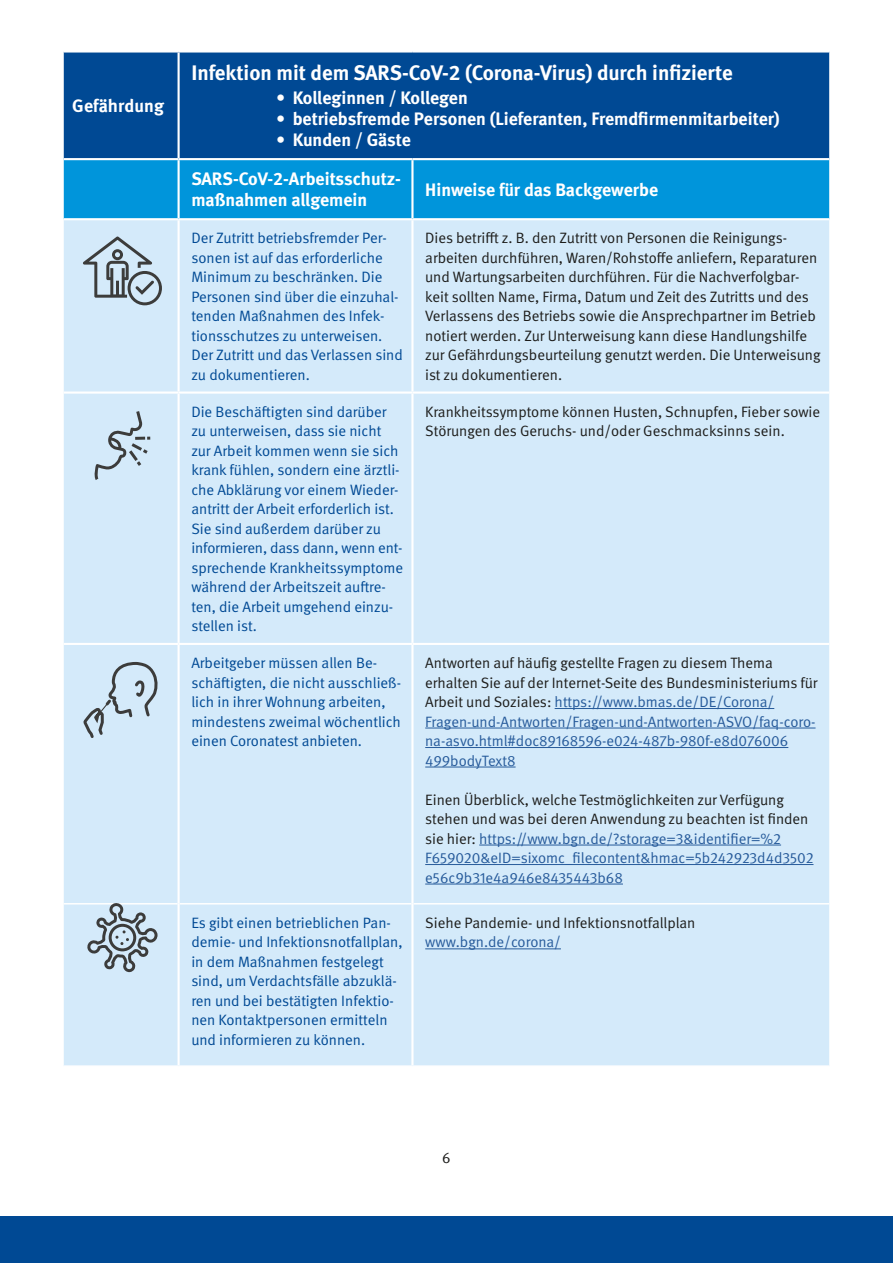
<style>
.page{position:relative;width:893px;height:1263px;background:#fff}
.page>*{position:absolute;margin:0;border:0;box-sizing:border-box;transform-origin:0 0}
.Tabelle_fett_weiß{font:700 21px "DGUV Meta";color:#fff}
.Tabelle_fett_weiß-2{font:700 18px "DGUV Meta";color:#fff}
.Tabelle_regular{font:700 18px/21px "DGUV Meta";color:#fff}
.Tabelle_regular-2{font:15px/19.5px "DGUV Meta";color:#004994}
.Tabelle_regular-3{font:15px/19.5px "DGUV Meta";color:#1d1d1b}
.Tabelle_regular-4{font:15px/19.5px "DGUV Meta";color:#275b9b}
.s1{color:#1d1d1b}
.s2{color:#275b9b}
</style>
<div class="page">
<div style="left:0;top:1216px;width:893px;height:47px;background:#004994"></div>
<div style="left:64px;top:53px;width:765px;height:105px;background:#004994"></div>
<div style="left:64px;top:160px;width:765px;height:58px;background:#0095db"></div>
<div style="left:64px;top:220px;width:765px;height:845px;background:#d4eafa"></div>
<hr style="left:64px;top:903px;width:114px;height:1px;background:#fff">
<hr style="left:180px;top:903px;width:231px;height:1px;background:#fff">
<hr style="left:414px;top:903px;width:415px;height:1px;background:#fff">
<hr style="left:178px;top:53px;width:2px;height:105px;background:#fff">
<hr style="left:178px;top:160px;width:2px;height:58px;background:#fff">
<hr style="left:411px;top:160px;width:3px;height:58px;background:#fff">
<hr style="left:178px;top:220px;width:2px;height:171px;background:#fff">
<hr style="left:411px;top:220px;width:3px;height:171px;background:#fff">
<hr style="left:64px;top:391px;width:115px;height:3px;background:#fff">
<hr style="left:179px;top:391px;width:233px;height:3px;background:#fff">
<hr style="left:178px;top:394px;width:2px;height:249px;background:#fff">
<hr style="left:412px;top:391px;width:417px;height:3px;background:#fff">
<hr style="left:411px;top:394px;width:3px;height:249px;background:#fff">
<hr style="left:64px;top:643px;width:115px;height:2px;background:#fff">
<hr style="left:179px;top:643px;width:233px;height:2px;background:#fff">
<hr style="left:178px;top:645px;width:2px;height:259px;background:#fff">
<hr style="left:412px;top:643px;width:417px;height:2px;background:#fff">
<hr style="left:411px;top:645px;width:3px;height:259px;background:#fff">
<hr style="left:178px;top:904px;width:2px;height:161px;background:#fff">
<hr style="left:411px;top:904px;width:3px;height:161px;background:#fff">
<hr style="left:555px;top:708px;width:219px;height:1px;background:#275b9b">
<hr style="left:425px;top:727px;width:390px;height:1px;background:#275b9b">
<hr style="left:425px;top:747px;width:363px;height:1px;background:#275b9b">
<hr style="left:425px;top:766px;width:91px;height:1px;background:#275b9b">
<hr style="left:479px;top:844px;width:302px;height:1px;background:#275b9b">
<hr style="left:425px;top:864px;width:388px;height:1px;background:#275b9b">
<hr style="left:425px;top:883px;width:198px;height:1px;background:#275b9b">
<hr style="left:425px;top:948px;width:136px;height:1px;background:#275b9b">
<svg style="left:93px;top:411px;width:57px;height:69px;background:#bfd2df"></svg>
<svg style="left:83px;top:236px;width:79px;height:69px;background:#afc0cb"></svg>
<svg style="left:87px;top:902px;width:71px;height:70px;background:#adbdc8"></svg>
<svg style="left:82px;top:660px;width:79px;height:80px;background:#c0d4e2"></svg>
<p class="Tabelle_fett_weiß-2" style="left:72px;top:95px;width:93px">Gefährdung</p>
<p class="Tabelle_fett_weiß" style="left:191px;top:61px;width:543px">Infektion mit dem SARS-CoV-2 (Corona-Virus) durch infizierte</p>
<p class="Tabelle_fett_weiß-2" style="left:276px;top:87px;width:193px">• Kolleginnen / Kollegen</p>
<p class="Tabelle_fett_weiß-2" style="left:276px;top:108px;width:505px">• betriebsfremde Personen (Lieferanten, Fremdfirmenmitarbeiter)</p>
<p class="Tabelle_fett_weiß-2" style="left:276px;top:129px;width:136px">• Kunden / Gäste</p>
<p class="Tabelle_regular" style="left:191px;top:169px;width:211px">SARS-CoV-2-Arbeitsschutz&shy;maßnahmen allgemein</p>
<p class="Tabelle_regular" style="left:425px;top:180px;width:234px">Hinweise für das Backgewerbe</p>
<p class="Tabelle_regular-2" style="left:191px;top:229px;width:213px">Der Zutritt betriebsfremder Per&shy;sonen ist auf das erforderliche<br>Minimum zu beschränken. Die<br>Personen sind über die einzuhal&shy;tenden Maßnahmen des Infek&shy;tionsschutzes zu unterweisen.<br>Der Zutritt und das Verlassen sind zu dokumentieren.</p>
<p class="Tabelle_regular-3" style="left:425px;top:229px;width:397px">Dies betrifft z. B. den Zutritt von Personen die Reinigungs&shy;arbeiten durchführen, Waren/Rohstoffe anliefern, Reparaturen und Wartungsarbeiten durchführen. Für die Nachverfolgbar&shy;keit sollten Name, Firma, Datum und Zeit des Zutritts und des Verlassens des Betriebs sowie die Ansprechpartner im Betrieb notiert werden. Zur Unterweisung kann diese Handlungshilfe zur Gefährdungsbeurteilung genutzt werden. Die Unterweisung ist zu dokumentieren.</p>
<p class="Tabelle_regular-2" style="left:191px;top:402px;width:213px">Die Beschäftigten sind darüber zu unterweisen, dass sie nicht zur Arbeit kommen wenn sie sich krank fühlen, sondern eine ärztli&shy;che Abklärung vor einem Wieder&shy;antritt der Arbeit erforderlich ist.<br>Sie sind außerdem darüber zu informieren, dass dann, wenn ent&shy;sprechende Krankheitssymptome während der Arbeitszeit auftre&shy;ten, die Arbeit umgehend einzu&shy;stellen ist.</p>
<p class="Tabelle_regular-3" style="left:425px;top:402px;width:396px">Krankheitssymptome können Husten, Schnupfen, Fieber sowie<br>Störungen des Geruchs- und/oder Geschmacksinns sein.</p>
<p class="Tabelle_regular-2" style="left:191px;top:653px;width:211px">Arbeitgeber müssen allen Be&shy;schäftigten, die nicht ausschließ&shy;lich in ihrer Wohnung arbeiten, mindestens zweimal wöchentlich einen Coronatest anbieten.</p>
<p class="Tabelle_regular-4" style="left:425px;top:653px;width:394px"><span class="s1">Antworten auf häufig gestellte Fragen zu diesem Thema erhalten Sie auf der Internet-Seite des Bundesministeriums für Arbeit und Soziales:</span> https://www.bmas.de/DE/Corona/ Fragen-und-Antworten/Fragen-und-Antworten-ASVO/faq-coro&shy;na-asvo.html#doc89168596-e024-487b-980f-e8d076006<br>499bodyText8</p>
<p class="Tabelle_regular-4" style="left:425px;top:790px;width:390px"><span class="s1">Einen Überblick, welche Testmöglichkeiten zur Verfügung stehen und was bei deren Anwendung zu beachten ist finden sie hier:</span> https://www.bgn.de/?storage=3&amp;identifier=%2<br>F659020&amp;eID=sixomc_filecontent&amp;hmac=5b242923d4d3502 e56c9b31e4a946e8435443b68</p>
<p class="Tabelle_regular-2" style="left:191px;top:913px;width:213px">Es gibt einen betrieblichen Pan&shy;demie- und Infektionsnotfallplan, in dem Maßnahmen festgelegt sind, um Verdachtsfälle abzuklä&shy;ren und bei bestätigten Infektio&shy;nen Kontaktpersonen ermitteln und informieren zu können.</p>
<p class="Tabelle_regular-3" style="left:425px;top:913px;width:272px">Siehe Pandemie- und Infektionsnotfallplan <span class="s2">www.bgn.de/corona/</span></p>
<p class="Tabelle_regular-3" style="left:442px;top:1149px;width:10px">6</p>
</div>
